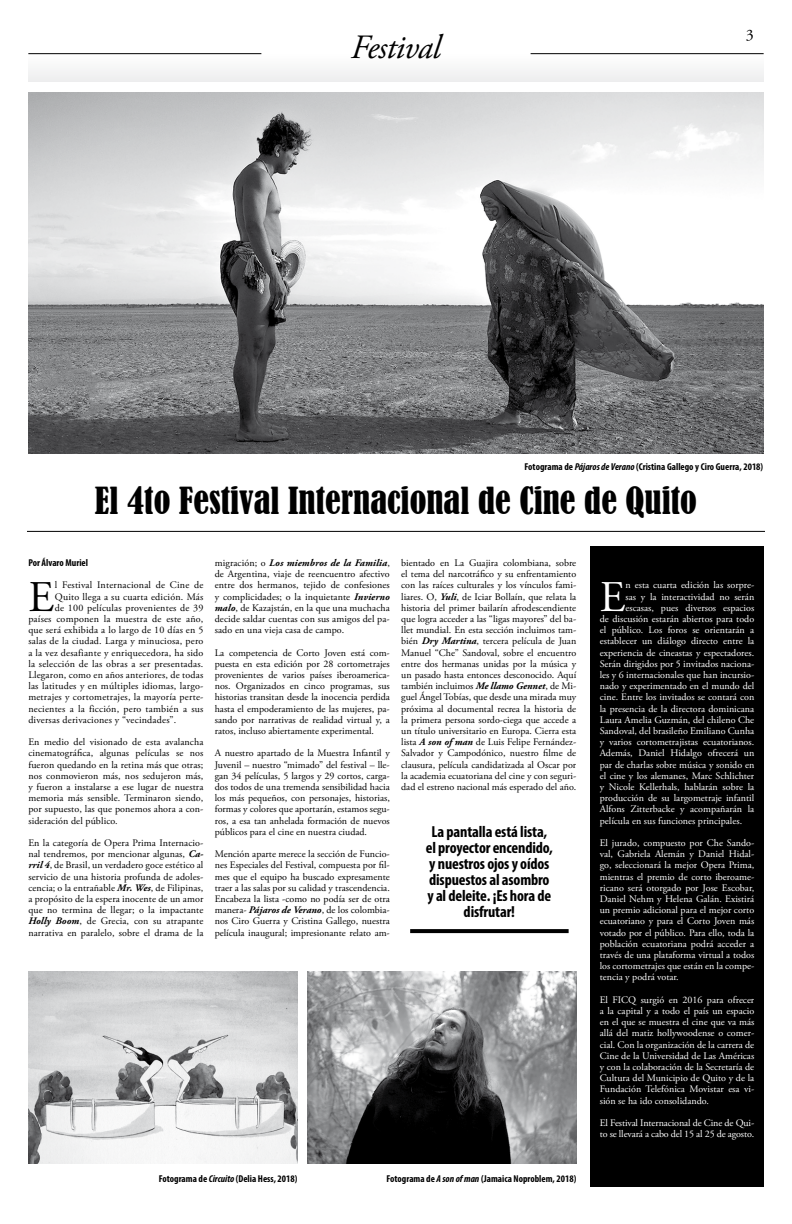
<style>
.page{position:relative;width:792px;height:1224px;background:#fff}
.page>*{position:absolute;margin:0;border:0;box-sizing:border-box;transform-origin:0 0}
.t1{font:43.8px "Adobe Garamond Pro";color:#000}
.t2{font:43.8px "Adobe Garamond Pro";color:#fff}
.t3{font:condensed 35px "Bernard";color:#000}
.t4{font:italic 34px "Adobe Garamond Pro";letter-spacing:-.02em;color:#000}
.t5{font:700 condensed 16px/16px "Myriad Pro";letter-spacing:-.01em;color:#000;text-align:center}
.t6{font:16px "Adobe Garamond Pro";color:#000}
.t7{font:10px/11.2px "Adobe Garamond Pro";letter-spacing:.02em;color:#000;text-align:justify}
.t8{font:10px/11.2px "Adobe Garamond Pro";color:#fff;text-align:justify}
.t9{font:700 condensed 10px "Myriad Pro";color:#000}
.s1{font-style:italic}
.s2{font-weight:700;font-style:italic}
</style>
<div class="page">
<div style="left:28px;top:54px;width:736px;height:28px;background:#f6f7f7"></div>
<hr style="left:28px;top:53px;width:233px;height:1px;background:#000">
<hr style="left:531px;top:53px;width:233px;height:1px;background:#000">
<div style="left:590px;top:546px;width:174px;height:641px;background:#000"></div>
<img style="left:28px;top:92px;width:736px;height:362px">
<img style="left:28px;top:971px;width:269px;height:193px">
<img style="left:307px;top:971px;width:269px;height:193px">
<svg style="left:410px;top:929px;width:159px;height:4px"></svg>
<hr style="left:27px;top:531px;width:738px;height:1px;background:#000">
<h3 class="t4" style="left:351px;top:27px;width:91px">Festival</h3>
<h3 class="t6" style="left:746px;top:25px;width:9px">3</h3>
<p class="t9" style="left:525px;top:460px;width:240px">Fotograma de <span class="s1">Pájaros de Verano</span> (Cristina Gallego y Ciro Guerra, 2018)</p>
<h2 class="t3" style="left:95px;top:480px;width:604px">El 4to Festival Internacional de Cine de Quito</h2>
<p class="t9" style="left:28px;top:556px;width:61px">Por Álvaro Muriel</p>
<h1 class="t1" style="left:28px;top:571px;width:27px">E</h1>
<p class="t7" style="left:55px;top:580px;width:150px">l Festival Internacional de Cine de</p>
<p class="t7" style="left:55px;top:591px;width:150px">Quito llega a su cuarta edición. Más</p>
<p class="t7" style="left:55px;top:602px;width:150px">de 100 películas provenientes de 39</p>
<p class="t7" style="left:28px;top:614px;width:177px">países componen la muestra de este año,</p>
<p class="t7" style="left:28px;top:625px;width:177px">que será exhibida a lo largo de 10 días en 5</p>
<p class="t7" style="left:28px;top:636px;width:177px">salas de la ciudad. Larga y minuciosa, pero</p>
<p class="t7" style="left:28px;top:647px;width:177px">a la vez desafiante y enriquecedora, ha sido</p>
<p class="t7" style="left:28px;top:658px;width:177px">la selección de las obras a ser presentadas.</p>
<p class="t7" style="left:28px;top:670px;width:177px">Llegaron, como en años anteriores, de todas</p>
<p class="t7" style="left:28px;top:681px;width:177px">las latitudes y en múltiples idiomas, largo-</p>
<p class="t7" style="left:28px;top:692px;width:177px">metrajes y cortometrajes, la mayoría perte-</p>
<p class="t7" style="left:28px;top:703px;width:177px">necientes a la ficción, pero también a sus</p>
<p class="t7" style="left:28px;top:714px;width:149px">diversas derivaciones y “vecindades”.</p>
<p class="t7" style="left:28px;top:737px;width:177px">En medio del visionado de esta avalancha cinematográfica, algunas películas se nos fueron quedando en la retina más que otras; nos conmovieron más, nos sedujeron más, y fueron a instalarse a ese lugar de nuestra memoria más sensible. Terminaron siendo, por supuesto, las que ponemos ahora a con&shy;sideración del público.</p>
<p class="t7" style="left:28px;top:838px;width:177px">En la categoría de Opera Prima Internacio&shy;nal tendremos, por mencionar algunas, <span class="s2">Ca&shy;rril 4</span>, de Brasil, un verdadero goce estético al servicio de una historia profunda de adoles&shy;cencia; o la entrañable <span class="s2">Mr. Wes</span>, de Filipinas, a propósito de la espera inocente de un amor que no termina de llegar; o la impactante <span class="s2">Holly Boom</span>, de Grecia, con su atrapante narrativa en paralelo, sobre el drama de la</p>
<p class="t7" style="left:215px;top:558px;width:177px">migración; o <span class="s2">Los miembros de la Familia</span>, de Argentina, viaje de reencuentro afectivo entre dos hermanos, tejido de confesiones y complicidades; o la inquietante <span class="s2">Invierno malo</span>, de Kazajstán, en la que una muchacha decide saldar cuentas con sus amigos del pa&shy;sado en una vieja casa de campo.</p>
<p class="t7" style="left:215px;top:647px;width:177px">La competencia de Corto Joven está com&shy;puesta en esta edición por 28 cortometrajes provenientes de varios países iberoamerica&shy;nos. Organizados en cinco programas, sus historias transitan desde la inocencia perdida hasta el empoderamiento de las mujeres, pa&shy;sando por narrativas de realidad virtual y, a ratos, incluso abiertamente experimental.</p>
<p class="t7" style="left:215px;top:748px;width:177px">A nuestro apartado de la Muestra Infantil y Juvenil – nuestro “mimado” del festival – lle&shy;gan 34 películas, 5 largos y 29 cortos, carga&shy;dos todos de una tremenda sensibilidad hacia los más pequeños, con personajes, historias, formas y colores que aportarán, estamos segu&shy;ros, a esa tan anhelada formación de nuevos públicos para el cine en nuestra ciudad.</p>
<p class="t7" style="left:215px;top:849px;width:177px">Mención aparte merece la sección de Funcio&shy;nes Especiales del Festival, compuesta por fil&shy;mes que el equipo ha buscado expresamente traer a las salas por su calidad y trascendencia.<br>Encabeza la lista -como no podía ser de otra manera- <span class="s2">Pájaros de Verano</span>, de los colombia&shy;nos Ciro Guerra y Cristina Gallego, nuestra película inaugural; impresionante relato am-</p>
<p class="t7" style="left:401px;top:558px;width:177px">bientado en La Guajira colombiana, sobre el tema del narcotráfico y su enfrentamiento con las raíces culturales y los vínculos fami&shy;liares. O, <span class="s2">Yuli</span>, de Iciar Bollaín, que relata la historia del primer bailarín afrodescendiente que logra acceder a las “ligas mayores” del ba&shy;llet mundial. En esta sección incluimos tam&shy;bién <span class="s2">Dry Martina</span>, tercera película de Juan Manuel “Che” Sandoval, sobre el encuentro entre dos hermanas unidas por la música y un pasado hasta entonces desconocido. Aquí también incluimos <span class="s2">Me llamo Gennet</span>, de Mi&shy;guel Ángel Tobías, que desde una mirada muy próxima al documental recrea la historia de la primera persona sordo-ciega que accede a un título universitario en Europa. Cierra esta lista <span class="s2">A son of man</span> de Luis Felipe Fernández-Salvador y Campodónico, nuestro filme de clausura, película candidatizada al Oscar por la academia ecuatoriana del cine y con seguri&shy;dad el estreno nacional más esperado del año.</p>
<h3 class="t5" style="left:426px;top:823px;width:129px">La pantalla está lista, el proyector encendido, y nuestros ojos y oídos dispuestos al asombro y al deleite. ¡Es hora de disfrutar!</h3>
<p class="t9" style="left:159px;top:1172px;width:140px">Fotograma de <span class="s1">Circuito</span> (Delia Hess, 2018)</p>
<p class="t9" style="left:386px;top:1172px;width:191px">Fotograma de <span class="s1">A son of man</span> (Jamaica Noproblem, 2018)</p>
<h1 class="t2" style="left:600px;top:571px;width:27px">E</h1>
<p class="t8" style="left:626px;top:580px;width:130px">n esta cuarta edición las sorpre-</p>
<p class="t8" style="left:626px;top:591px;width:130px">sas y la interactividad no serán</p>
<p class="t8" style="left:626px;top:602px;width:130px">escasas, pues diversos espacios</p>
<p class="t8" style="left:600px;top:614px;width:156px">de discusión estarán abiertos para todo</p>
<p class="t8" style="left:600px;top:625px;width:156px">el público. Los foros se orientarán a</p>
<p class="t8" style="left:600px;top:636px;width:156px">establecer un diálogo directo entre la</p>
<p class="t8" style="left:600px;top:647px;width:156px">experiencia de cineastas y espectadores.</p>
<p class="t8" style="left:600px;top:658px;width:156px">Serán dirigidos por 5 invitados naciona-</p>
<p class="t8" style="left:600px;top:670px;width:156px">les y 6 internacionales que han incursio-</p>
<p class="t8" style="left:600px;top:681px;width:156px">nado y experimentado en el mundo del</p>
<p class="t8" style="left:600px;top:692px;width:156px">cine. Entre los invitados se contará con</p>
<p class="t8" style="left:600px;top:703px;width:156px">la presencia de la directora dominicana</p>
<p class="t8" style="left:600px;top:714px;width:156px">Laura Amelia Guzmán, del chileno Che</p>
<p class="t8" style="left:600px;top:726px;width:156px">Sandoval, del brasileño Emiliano Cunha</p>
<p class="t8" style="left:600px;top:737px;width:156px">y varios cortometrajistas ecuatorianos.</p>
<p class="t8" style="left:600px;top:748px;width:156px">Además, Daniel Hidalgo ofrecerá un</p>
<p class="t8" style="left:600px;top:759px;width:156px">par de charlas sobre música y sonido en</p>
<p class="t8" style="left:600px;top:770px;width:156px">el cine y los alemanes, Marc Schlichter</p>
<p class="t8" style="left:600px;top:782px;width:156px">y Nicole Kellerhals, hablarán sobre la</p>
<p class="t8" style="left:600px;top:793px;width:156px">producción de su largometraje infantil</p>
<p class="t8" style="left:600px;top:804px;width:156px">Alfons Zitterbacke y acompañarán la</p>
<p class="t8" style="left:600px;top:815px;width:144px">película en sus funciones principales.</p>
<p class="t8" style="left:600px;top:838px;width:156px">El jurado, compuesto por Che Sando&shy;val, Gabriela Alemán y Daniel Hidal&shy;go, seleccionará la mejor Opera Prima, mientras el premio de corto iberoame&shy;ricano será otorgado por Jose Escobar, Daniel Nehm y Helena Galán. Existirá un premio adicional para el mejor corto ecuatoriano y para el Corto Joven más votado por el público. Para ello, toda la población ecuatoriana podrá acceder a través de una plataforma virtual a todos los cortometrajes que están en la compe&shy;tencia y podrá votar.</p>
<p class="t8" style="left:600px;top:994px;width:156px">El FICQ surgió en 2016 para ofrecer a la capital y a todo el país un espacio en el que se muestra el cine que va más allá del matiz hollywoodense o comer&shy;cial. Con la organización de la carrera de Cine de la Universidad de Las Américas y con la colaboración de la Secretaría de Cultura del Municipio de Quito y de la Fundación Telefónica Movistar esa vi&shy;sión se ha ido consolidando.</p>
<p class="t8" style="left:600px;top:1118px;width:156px">El Festival Internacional de Cine de Qui&shy;to se llevará a cabo del 15 al 25 de agosto.</p>
</div>
